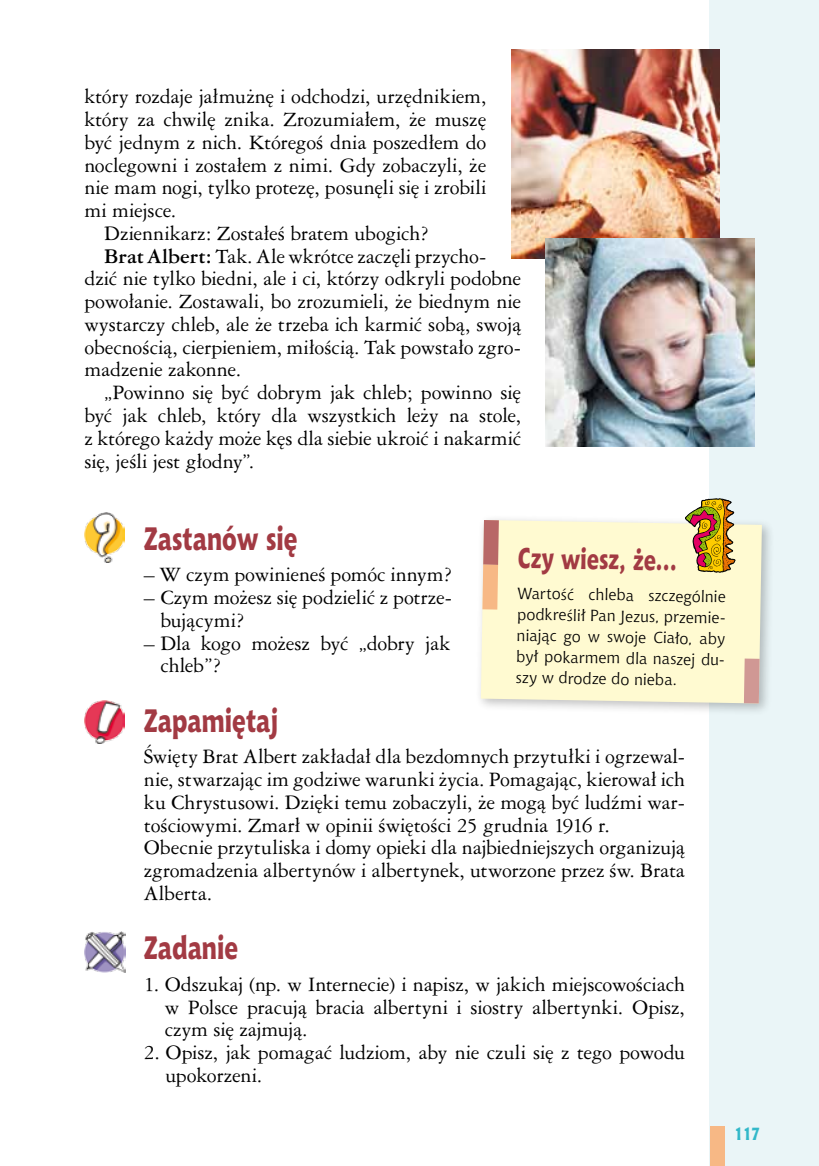
<style>
.page{position:relative;width:819px;height:1166px;background:#fff}
.page>*{position:absolute;margin:0;border:0;box-sizing:border-box;transform-origin:0 0}
.t1{font:31.5px "Chianti X Bd PL";color:#a23a43;scale:.75 1}
.t2{font:28px "Chianti X Bd PL";color:#a23a43;scale:.75 1}
.t3{font:19.25px/22.8px "Ameri Garmnd PL";letter-spacing:-.005em;color:#000}
.t4{font:17.5px "Chianti X Bd PL";color:#32b8c9;scale:.75 1}
.t5{font:15.75px/21px "Chianti PL";color:#000}
.s1{font-weight:700}
</style>
<div class="page">
<div style="left:709px;top:0;width:110px;height:1166px;background:#eaf5f7"></div>
<div style="left:709px;top:1126px;width:15px;height:40px;background:#f7b885"></div>
<img style="left:84px;top:700px;width:40px;height:43px">
<img style="left:84px;top:931px;width:41px;height:41px">
<img style="left:84px;top:512px;width:40px;height:50px">
<img style="left:511px;top:50px;width:208px;height:208px">
<img style="left:546px;top:238px;width:208px;height:208px">
<div style="left:474px;top:514px;width:300px;height:202px;background:#000;opacity:.25"></div>
<div style="left:481px;top:520px;width:280px;height:183px;background:#fffad1"></div>
<svg style="left:743px;top:658px;width:16px;height:45px"></svg>
<svg style="left:482px;top:520px;width:17px;height:89px;background:#db9c83"></svg>
<svg style="left:685px;top:499px;width:50px;height:73px;background:#c2984e"></svg>
<p class="t3" style="left:84px;top:85px;width:403px">który rozdaje jałmużnę i odchodzi, urzędnikiem,</p>
<p class="t3" style="left:84px;top:108px;width:403px">który za chwilę znika. Zrozumiałem, że muszę</p>
<p class="t3" style="left:84px;top:130px;width:403px">być jednym z nich. Któregoś dnia poszedłem do</p>
<p class="t3" style="left:84px;top:153px;width:403px">noclegowni i zostałem z nimi. Gdy zobaczyli, że</p>
<p class="t3" style="left:84px;top:176px;width:403px">nie mam nogi, tylko protezę, posunęli się i zrobili</p>
<p class="t3" style="left:84px;top:199px;width:93px">mi miejsce.</p>
<p class="t3" style="left:104px;top:221px;width:326px">Dziennikarz: Zostałeś bratem ubogich?</p>
<p class="t3" style="left:104px;top:244px;width:383px"><span class="s1">Brat Albert:</span> Tak. Ale wkrótce zaczęli przycho-</p>
<p class="t3" style="left:84px;top:267px;width:438px">dzić nie tylko biedni, ale i ci, którzy odkryli podobne</p>
<p class="t3" style="left:84px;top:290px;width:438px">powołanie. Zostawali, bo zrozumieli, że biednym nie</p>
<p class="t3" style="left:84px;top:312px;width:438px">wystarczy chleb, ale że trzeba ich karmić sobą, swoją</p>
<p class="t3" style="left:84px;top:335px;width:438px">obecnością, cierpieniem, miłością. Tak powstało zgro-</p>
<p class="t3" style="left:84px;top:358px;width:158px">madzenie zakonne.</p>
<p class="t3" style="left:104px;top:381px;width:418px">„Powinno się być dobrym jak chleb; powinno się</p>
<p class="t3" style="left:84px;top:403px;width:438px">być jak chleb, który dla wszystkich leży na stole,</p>
<p class="t3" style="left:84px;top:426px;width:438px">z którego każdy może kęs dla siebie ukroić i nakarmić</p>
<p class="t3" style="left:84px;top:449px;width:171px">się, jeśli jest głodny”.</p>
<h1 class="t1" style="left:144px;top:519px;width:206px">Zastanów się</h1>
<p class="t3" style="left:144px;top:563px;width:309px">– W czym powinieneś pomóc innym?</p>
<p class="t3" style="left:160px;top:585px;width:293px;text-indent:-16px">– Czym możesz się podzielić z potrze&shy;bującymi?</p>
<p class="t3" style="left:160px;top:631px;width:291px;text-indent:-16px">– Dla kogo możesz być „dobry jak chleb”?</p>
<h1 class="t1" style="left:144px;top:701px;width:181px">Zapamiętaj</h1>
<p class="t3" style="left:144px;top:745px;width:542px">Święty Brat Albert zakładał dla bezdomnych przytułki i ogrzewal&shy;nie, stwarzając im godziwe warunki życia. Pomagając, kierował ich ku Chrystusowi. Dzięki temu zobaczyli, że mogą być ludźmi war&shy;tościowymi. Zmarł w opinii świętości 25 grudnia 1916 r.<br>Obecnie przytuliska i domy opieki dla najbiedniejszych organizują zgromadzenia albertynów i albertynek, utworzone przez św. Brata Alberta.</p>
<h1 class="t1" style="left:144px;top:928px;width:127px">Zadanie</h1>
<p class="t3" style="left:165px;top:972px;width:521px;text-align:justify;text-indent:-21px">1. Odszukaj (np. w Internecie) i napisz, w jakich miejscowościach w Polsce pracują bracia albertyni i siostry albertynki. Opisz, czym się zajmują.</p>
<p class="t3" style="left:165px;top:1040px;width:521px;text-indent:-21px">2. Opisz, jak pomagać ludziom, aby nie czuli się z tego powodu upokorzeni.</p>
<h2 class="t2" style="left:518px;top:540px;width:213px;rotate:1deg">Czy wiesz, że…</h2>
<p class="t5" style="left:517px;top:582px;width:212px;rotate:1deg">Wartość chleba szczególnie podkreślił Pan Jezus, przemie&shy;niając go w swoje Ciało, aby był pokarmem dla naszej du&shy;szy w drodze do nieba.</p>
<p class="t4" style="left:734px;top:1123px;width:35px">117</p>
</div>
